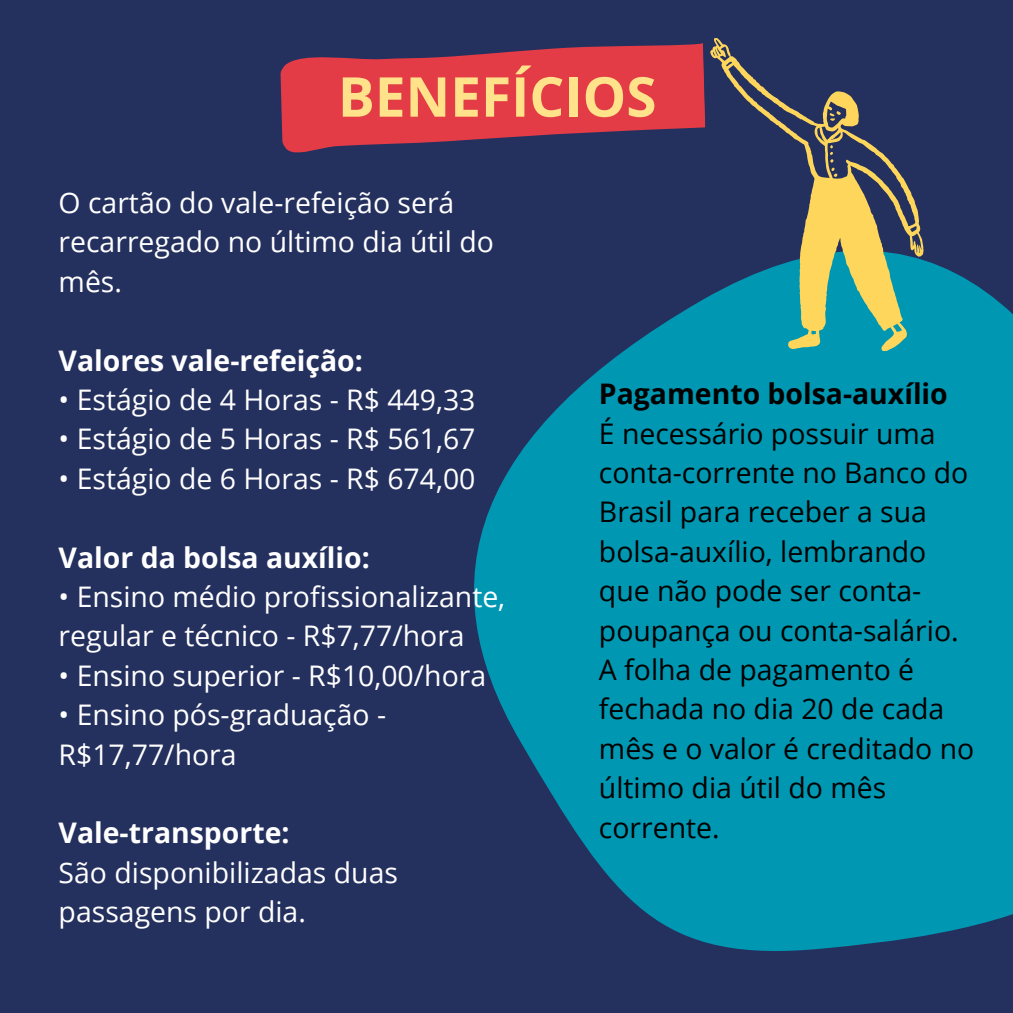
<style>
.page{position:relative;width:1013px;height:1013px;background:#fff}
.page>*{position:absolute;margin:0;border:0;box-sizing:border-box;transform-origin:0 0}
.t1{font:700 54.88px "Open Sans";color:#ffe289}
.t2{font:28.38px/39.4px "Open Sans";color:#fff}
.t3{font:28.38px/39.4px "Open Sans";color:#000}
.t4{font:700 28.38px "Open Sans";color:#fff}
.t5{font:700 28.38px "Open Sans";color:#000}
</style>
<div class="page">
<div style="left:0;top:0;width:1012px;height:1012px;background:#24305e"></div>
<svg style="left:474px;top:245px;width:538px;height:706px;fill:#0097b2"></svg>
<svg style="left:710px;top:38px;width:213px;height:313px"></svg>
<svg style="left:830px;top:145px;width:7px;height:32px"></svg>
<svg style="left:829px;top:111px;width:12px;height:10px"></svg>
<svg style="left:280px;top:43px;width:425px;height:110px;fill:#e33c46"></svg>
<h1 class="t1" style="left:338px;top:58px;width:320px">BENEFÍCIOS</h1>
<p class="t2" style="left:59px;top:182px;width:437px">O cartão do vale-refeição será recarregado no último dia útil do mês.</p>
<p class="t4" style="left:59px;top:340px;width:306px">Valores vale-refeição:</p>
<p class="t2" style="left:59px;top:379px;width:418px">• Estágio de 4 Horas - R$ 449,33</p>
<p class="t2" style="left:59px;top:418px;width:418px">• Estágio de 5 Horas - R$ 561,67</p>
<p class="t2" style="left:59px;top:458px;width:418px">• Estágio de 6 Horas - R$ 674,00</p>
<p class="t4" style="left:59px;top:537px;width:313px">Valor da bolsa auxílio:</p>
<p class="t2" style="left:59px;top:576px;width:448px">• Ensino médio profissionalizante, regular e técnico - R$7,77/hora</p>
<p class="t2" style="left:59px;top:655px;width:429px">• Ensino superior - R$10,00/hora</p>
<p class="t2" style="left:59px;top:694px;width:329px">• Ensino pós-graduação -<br>R$17,77/hora</p>
<p class="t4" style="left:59px;top:813px;width:232px">Vale-transporte:</p>
<p class="t2" style="left:59px;top:852px;width:341px">São disponibilizadas duas passagens por dia.</p>
<p class="t5" style="left:599px;top:374px;width:350px">Pagamento bolsa-auxílio</p>
<p class="t3" style="left:599px;top:413px;width:377px">É necessário possuir uma conta-corrente no Banco do<br>Brasil para receber a sua bolsa-auxílio, lembrando que não pode ser conta&shy;poupança ou conta-salário.<br>A folha de pagamento é fechada no dia 20 de cada mês e o valor é creditado no último dia útil do mês corrente.</p>
</div>
